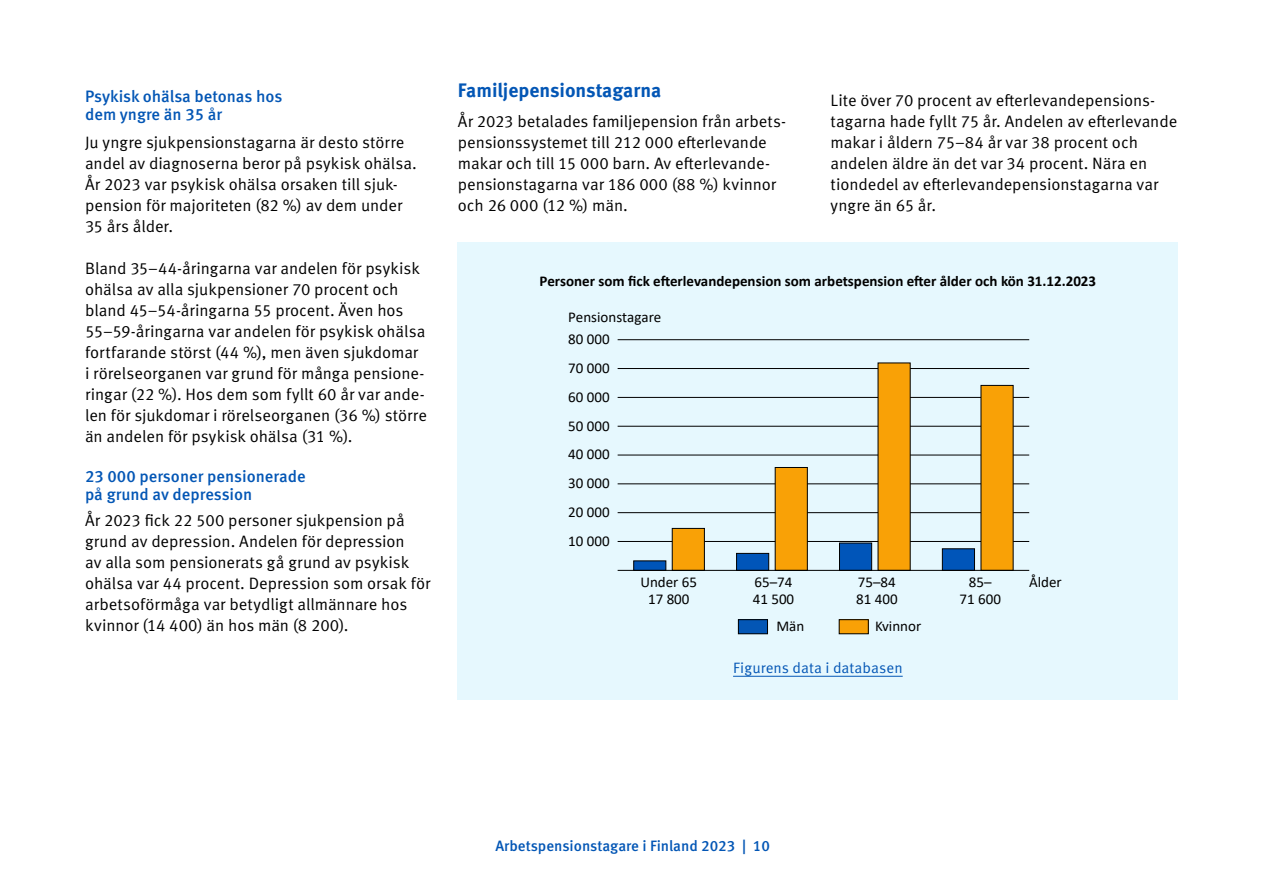
<style>
.page{position:relative;width:1263px;height:893px;background:#fff}
.page>*{position:absolute;margin:0;border:0;box-sizing:border-box;transform-origin:0 0}
._2__otsikko{font:700 19.5px "Meta Pro";letter-spacing:-.005em;color:#0356b5}
.Leipä{font:16.5px/21px "Meta Pro Norm";letter-spacing:-.005em;color:#000}
._3__otsikko{font:500 16.5px/18px "Meta Pro";color:#0356b5}
.t1{font:15px/16.5px "Calibri";color:#000;text-align:center}
.Graafiotsikko{font:700 15px "Calibri";color:#000}
.t2{font:500 15px "Meta Pro";color:#0356b5}
.Linkkiteksti{font:15px "Meta Pro Norm";letter-spacing:.005em;color:#0356b5}
</style>
<div class="page">
<div style="left:458px;top:243px;width:720px;height:457px;background:#e6f8fe"></div>
<hr style="left:733px;top:676px;width:170px;height:1px;background:#0356b5">
<div style="left:738px;top:620px;width:29px;height:14px;background:#0356b5"></div>
<div style="left:738px;top:619px;width:30px;height:15px;border:1px solid #000"></div>
<div style="left:839px;top:620px;width:29px;height:14px;background:#f9a106"></div>
<div style="left:839px;top:619px;width:30px;height:15px;border:1px solid #000"></div>
<hr style="left:618px;top:541px;width:411px;height:1px;background:#000">
<hr style="left:618px;top:512px;width:411px;height:1px;background:#000">
<hr style="left:618px;top:484px;width:411px;height:1px;background:#000">
<hr style="left:618px;top:455px;width:411px;height:1px;background:#000">
<hr style="left:618px;top:426px;width:411px;height:1px;background:#000">
<hr style="left:618px;top:397px;width:411px;height:1px;background:#000">
<hr style="left:618px;top:368px;width:411px;height:1px;background:#000">
<hr style="left:618px;top:339px;width:411px;height:1px;background:#000">
<svg style="left:633px;top:560px;width:38px;height:10px"></svg>
<svg style="left:671px;top:362px;width:343px;height:208px"></svg>
<hr style="left:618px;top:570px;width:411px;height:1px;background:#000">
<h2 class="_3__otsikko" style="left:85px;top:86px;width:199px">Psykisk ohälsa betonas hos dem yngre än 35 år</h2>
<p class="Leipä" style="left:85px;top:131px;width:333px">Ju yngre sjukpensionstagarna är desto större andel av diagnoserna beror på psykisk ohälsa.<br>År 2023 var psykisk ohälsa orsaken till sjuk&shy;pension för majoriteten (82 %) av dem under 35 års ålder.</p>
<p class="Leipä" style="left:85px;top:257px;width:343px">Bland 35–44-åringarna var andelen för psykisk ohälsa av alla sjukpensioner 70 procent och bland 45–54-åringarna 55 procent. Även hos 55–59-åringarna var andelen för psykisk ohälsa fortfarande störst (44 %), men även sjukdomar i rörelseorganen var grund för många pensione&shy;ringar (22 %). Hos dem som fyllt 60 år var ande&shy;len för sjukdomar i rörelseorganen (36 %) större än andelen för psykisk ohälsa (31 %).</p>
<h2 class="_3__otsikko" style="left:85px;top:466px;width:222px">23 000 personer pensionerade på grund av depression</h2>
<p class="Leipä" style="left:85px;top:509px;width:347px">År 2023 fick 22 500 personer sjukpension på grund av depression. Andelen för depression<br>av alla som pensionerats gå grund av psykisk ohälsa var 44 procent. Depression som orsak för arbetsoförmåga var betydligt allmännare hos kvinnor (14 400) än hos män (8 200).</p>
<h2 class="_2__otsikko" style="left:458px;top:75px;width:205px">Familjepensionstagarna</h2>
<p class="Leipä" style="left:458px;top:110px;width:330px">År 2023 betalades familjepension från arbets&shy;pensionssystemet till 212 000 efterlevande makar och till 15 000 barn. Av efterlevande&shy;pensionstagarna var 186 000 (88 %) kvinnor och 26 000 (12 %) män.</p>
<p class="Leipä" style="left:831px;top:89px;width:348px">Lite över 70 procent av efterlevandepensions&shy;tagarna hade fyllt 75 år. Andelen av efterlevande makar i åldern 75–84 år var 38 procent och andelen äldre än det var 34 procent. Nära en tiondedel av efterlevandepensionstagarna var yngre än 65 år.</p>
<p class="Graafiotsikko" style="left:540px;top:270px;width:558px">Personer som fick efterlevandepension som arbetspension efter ålder och kön 31.12.2023</p>
<p class="t1" style="left:568px;top:308px;width:95px">Pensionstagare</p>
<p class="t1" style="left:568px;top:331px;width:43px">80 000</p>
<p class="t1" style="left:568px;top:359px;width:43px">70 000</p>
<p class="t1" style="left:568px;top:388px;width:43px">60 000</p>
<p class="t1" style="left:568px;top:417px;width:43px">50 000</p>
<p class="t1" style="left:568px;top:446px;width:43px">40 000</p>
<p class="t1" style="left:568px;top:475px;width:43px">30 000</p>
<p class="t1" style="left:568px;top:503px;width:43px">20 000</p>
<p class="t1" style="left:568px;top:532px;width:43px">10 000</p>
<p class="t1" style="left:640px;top:574px;width:58px">Under 65<br>17 800</p>
<p class="t1" style="left:753px;top:574px;width:43px;text-align:left">65–74<br>41 500</p>
<p class="t1" style="left:856px;top:574px;width:43px;text-align:left">75–84<br>81 400</p>
<p class="t1" style="left:959px;top:574px;width:43px">85–<br>71 600</p>
<p class="t1" style="left:1029px;top:574px;width:34px">Ålder</p>
<p class="t1" style="left:776px;top:617px;width:29px">Män</p>
<p class="t1" style="left:875px;top:617px;width:48px">Kvinnor</p>
<p class="Linkkiteksti" style="left:733px;top:657px;width:171px">Figurens data i databasen</p>
<p class="t2" style="left:495px;top:834px;width:276px">Arbetspensionstagare i Finland 2023 | 10</p>
</div>
